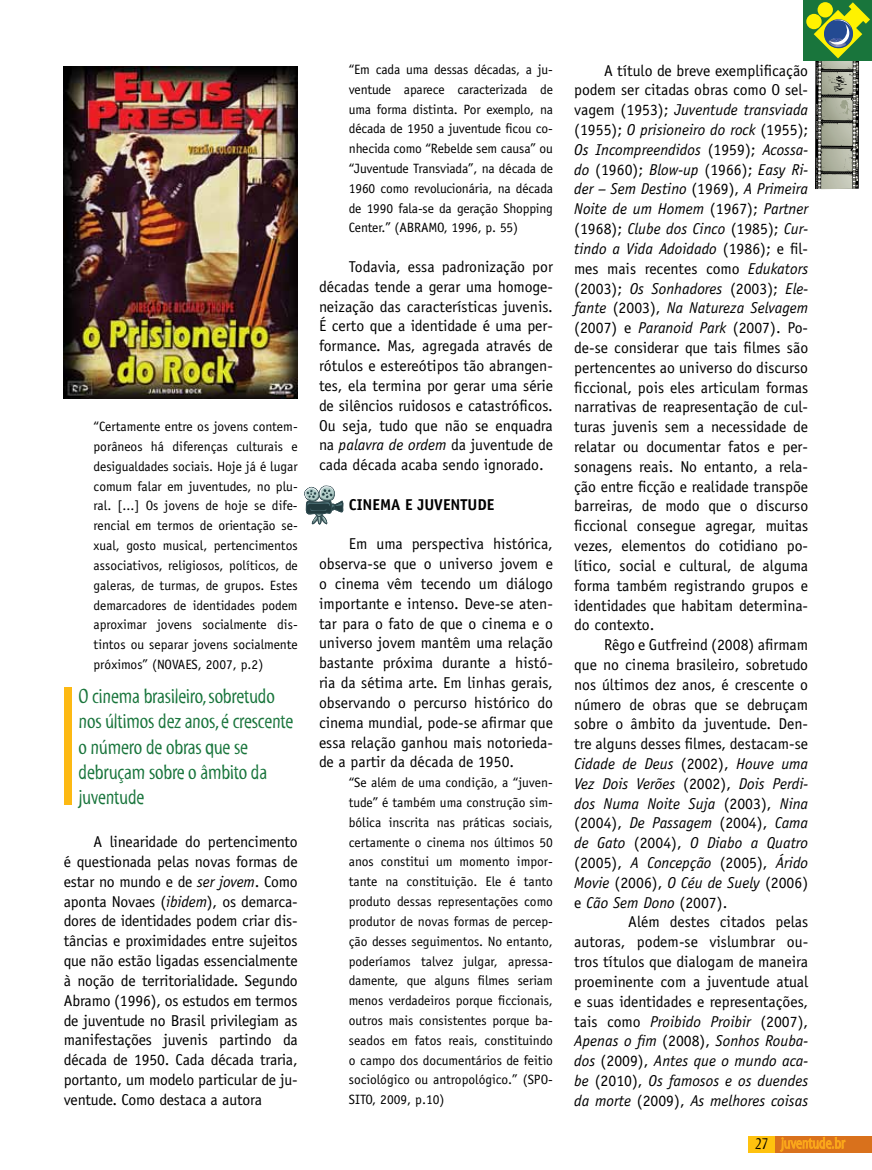
<style>
.page{position:relative;width:872px;height:1170px;background:#fff}
.page>*{position:absolute;margin:0;border:0;box-sizing:border-box;transform-origin:0 0}
.t1{font:21px/25.2px "Myriad Tilt";letter-spacing:-.01em;color:#19753c}
.t2{font:16.5px "Myriad Tilt";color:#000}
.t3{font:15.75px/19.8px "Officina Sans";color:#000;text-align:justify}
.t4{font:700 15.75px "Officina Sans";color:#000}
.t5{font:13.5px/19.8px "Officina Sans";color:#000;text-align:justify}
.s1{font-style:italic}
</style>
<div class="page">
<div style="left:775px;top:1135px;width:97px;height:17px;background:#d9711c"></div>
<div style="left:748px;top:1135px;width:27px;height:17px;background:#ffc20e"></div>
<svg style="left:780px;top:1135px;width:65px;height:18px"></svg>
<div style="left:803px;top:0;width:69px;height:60px;background:#19753c"></div>
<div style="left:806px;top:14px;width:15px;height:15px;background:#fff200;border-radius:50%"></div>
<svg style="left:813px;top:2px;width:57px;height:188px"></svg>
<img style="left:64px;top:67px;width:233px;height:331px">
<svg style="left:304px;top:485px;width:40px;height:40px"></svg>
<div style="left:64px;top:687px;width:7px;height:118px;background:#fdb913"></div>
<p class="t5" style="left:94px;top:416px;width:206px">“Certamente entre os jovens contem&shy;porâneos há diferenças culturais e desigualdades sociais. Hoje já é lugar comum falar em juventudes, no plu&shy;ral. [...] Os jovens de hoje se dife&shy;rencial em termos de orientação se&shy;xual, gosto musical, pertencimentos associativos, religiosos, políticos, de galeras, de turmas, de grupos. Estes demarcadores de identidades podem aproximar jovens socialmente dis&shy;tintos ou separar jovens socialmente próximos” (NOVAES, 2007, p.2)</p>
<h1 class="t1" style="left:79px;top:684px;width:216px">O cinema brasileiro, sobretudo nos últimos dez anos, é crescente o número de obras que se debruçam sobre o âmbito da juventude</h1>
<p class="t3" style="left:64px;top:832px;width:235px;text-indent:30px">A linearidade do pertencimento é questionada pelas novas formas de estar no mundo e de <span class="s1">ser jovem</span>. Como aponta Novaes (<span class="s1">ibidem</span>), os demarca&shy;dores de identidades podem criar dis&shy;tâncias e proximidades entre sujeitos que não estão ligadas essencialmente à noção de territorialidade. Segundo Abramo (1996), os estudos em termos de juventude no Brasil privilegiam as manifestações juvenis partindo da década de 1950. Cada década traria, portanto, um modelo particular de ju&shy;ventude. Como destaca a autora</p>
<p class="t5" style="left:349px;top:59px;width:206px">“Em cada uma dessas décadas, a ju&shy;ventude aparece caracterizada de uma forma distinta. Por exemplo, na década de 1950 a juventude ficou co&shy;nhecida como “Rebelde sem causa” ou “Juventude Transviada”, na década de 1960 como revolucionária, na década de 1990 fala-se da geração Shopping Center.” (ABRAMO, 1996, p. 55)</p>
<p class="t3" style="left:319px;top:257px;width:235px;text-indent:30px">Todavia, essa padronização por décadas tende a gerar uma homoge&shy;neização das características juvenis.<br>É certo que a identidade é uma per&shy;formance. Mas, agregada através de rótulos e estereótipos tão abrangen&shy;tes, ela termina por gerar uma série de silêncios ruidosos e catastróficos.<br>Ou seja, tudo que não se enquadra na <span class="s1">palavra de ordem</span> da juventude de cada década acaba sendo ignorado.</p>
<p class="t4" style="left:349px;top:494px;width:78px">CINEMAEJUVEN</p>
<p class="t4" style="left:460px;top:494px;width:34px">TUDE</p>
<p class="t3" style="left:319px;top:534px;width:235px;text-indent:30px">Em uma perspectiva histórica, observa-se que o universo jovem e o cinema vêm tecendo um diálogo importante e intenso. Deve-se aten&shy;tar para o fato de que o cinema e o universo jovem mantêm uma relação bastante próxima durante a histó&shy;ria da sétima arte. Em linhas gerais, observando o percurso histórico do cinema mundial, pode-se afirmar que essa relação ganhou mais notorieda&shy;de a partir da década de 1950.</p>
<p class="t5" style="left:349px;top:772px;width:206px">“Se além de uma condição, a “juven&shy;tude” é também uma construção sim&shy;bólica inscrita nas práticas sociais, certamente o cinema nos últimos 50 anos constitui um momento impor&shy;tante na constituição. Ele é tanto produto dessas representações como produtor de novas formas de percep&shy;ção desses seguimentos. No entanto, poderíamos talvez julgar, apressa&shy;damente, que alguns filmes seriam menos verdadeiros porque ficcionais, outros mais consistentes porque ba&shy;seados em fatos reais, constituindo o campo dos documentários de feitio sociológico ou antropológico.” (SPO-SITO, 2009, p.10)</p>
<p class="t3" style="left:574px;top:60px;width:235px;text-indent:30px">A título de breve exemplificação podem ser citadas obras como O sel&shy;vagem (1953); <span class="s1">Juventude transviada </span>(1955); <span class="s1">O prisioneiro do rock</span> (1955); <span class="s1">Os Incompreendidos</span> (1959); <span class="s1">Acossa&shy;do</span> (1960); <span class="s1">Blow-up</span> (1966); <span class="s1">Easy Ri&shy;der – Sem Destino</span> (1969), <span class="s1">A Primeira Noite de um Homem</span> (1967); <span class="s1">Partner </span>(1968); <span class="s1">Clube dos Cinco</span> (1985); <span class="s1">Cur&shy;tindo a Vida Adoidado</span> (1986); e fil&shy;mes mais recentes como <span class="s1">Edukators </span>(2003); <span class="s1">Os Sonhadores</span> (2003); <span class="s1">Ele&shy;fante</span> (2003), <span class="s1">Na Natureza Selvagem </span>(2007) e <span class="s1">Paranoid Park</span> (2007). Po&shy;de-se considerar que tais filmes são pertencentes ao universo do discurso ficcional, pois eles articulam formas narrativas de reapresentação de cul&shy;turas juvenis sem a necessidade de relatar ou documentar fatos e per&shy;sonagens reais. No entanto, a rela&shy;ção entre ficção e realidade transpõe barreiras, de modo que o discurso ficcional consegue agregar, muitas vezes, elementos do cotidiano po&shy;lítico, social e cultural, de alguma forma também registrando grupos e identidades que habitam determina&shy;do contexto.</p>
<p class="t3" style="left:574px;top:635px;width:235px;text-indent:30px">Rêgo e Gutfreind (2008) afirmam que no cinema brasileiro, sobretudo nos últimos dez anos, é crescente o número de obras que se debruçam sobre o âmbito da juventude. Den&shy;tre alguns desses filmes, destacam-se <span class="s1">Cidade de Deus</span> (2002), <span class="s1">Houve uma Vez Dois Verões</span> (2002), <span class="s1">Dois Perdi&shy;dos Numa Noite Suja</span> (2003), <span class="s1">Nina </span>(2004), <span class="s1">De Passagem</span> (2004), <span class="s1">Cama de Gato</span> (2004), <span class="s1">O Diabo a Quatro </span>(2005), <span class="s1">A Concepção</span> (2005), <span class="s1">Árido Movie</span> (2006), <span class="s1">O Céu de Suely</span> (2006) e <span class="s1">Cão Sem Dono</span> (2007).</p>
<p class="t3" style="left:574px;top:912px;width:235px;text-indent:54px">Além destes citados pelas autoras, podem-se vislumbrar ou&shy;tros títulos que dialogam de maneira proeminente com a juventude atual e suas identidades e representações, tais como <span class="s1">Proibido Proibir</span> (2007), <span class="s1">Apenas o fim</span> (2008), <span class="s1">Sonhos Rouba&shy;dos</span> (2009), <span class="s1">Antes que o mundo aca&shy;be</span> (2010), <span class="s1">Os famosos e os duendes da morte</span> (2009), <span class="s1">As melhores coisas</span></p>
<p class="t2" style="left:755px;top:1134px;width:15px">27</p>
</div>
